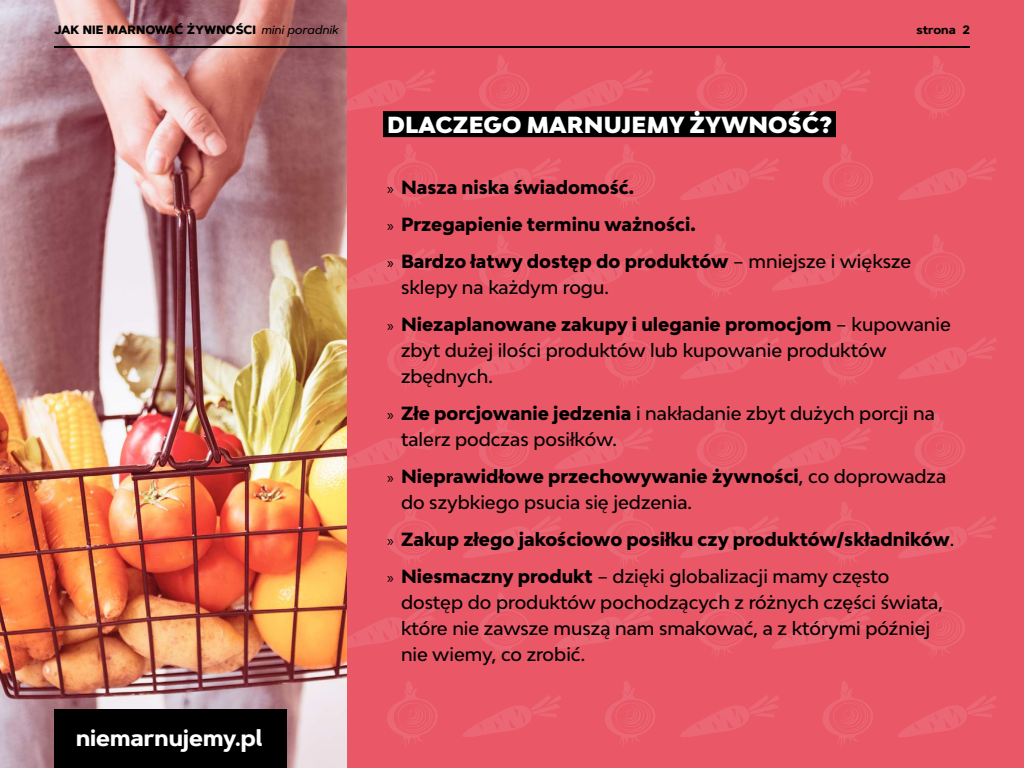
<style>
.page{position:relative;width:1024px;height:768px;background:#ea5766}
.page>*{position:absolute;margin:0;border:0;box-sizing:border-box;transform-origin:0 0}
.t1{font:700 22.8px "Artegra Sans";color:#fff}
.t2{font:900 22px "Bw Modelica";letter-spacing:.01em;color:#fff}
.t3{font:500 18px/26px "Bw Modelica";color:#000}
.t4{font:800 18px/37px "Bw Modelica";color:#000}
.t5{font:800 12px "Artegra Sans";color:#000}
.t6{font:700 12px "Artegra Sans";color:#000}
.s1{font-weight:500;font-style:italic}
.s2{font-family:"Myriad Pro";font-weight:400;font-size:16px}
.s3{font-weight:500}
.s4{font-weight:800}
</style>
<div class="page">
<svg style="left:347px;top:69px;width:88px;height:42px"></svg>
<svg style="left:555px;top:70px;width:98px;height:41px"></svg>
<svg style="left:479px;top:55px;width:50px;height:56px"></svg>
<svg style="left:772px;top:69px;width:99px;height:42px"></svg>
<svg style="left:697px;top:55px;width:50px;height:56px"></svg>
<svg style="left:914px;top:55px;width:51px;height:63px"></svg>
<svg style="left:463px;top:158px;width:98px;height:42px"></svg>
<svg style="left:387px;top:144px;width:51px;height:65px"></svg>
<svg style="left:680px;top:158px;width:99px;height:42px"></svg>
<svg style="left:605px;top:144px;width:50px;height:64px"></svg>
<svg style="left:898px;top:158px;width:99px;height:42px"></svg>
<svg style="left:823px;top:144px;width:50px;height:63px"></svg>
<svg style="left:347px;top:248px;width:88px;height:42px"></svg>
<svg style="left:555px;top:249px;width:98px;height:42px"></svg>
<svg style="left:479px;top:234px;width:50px;height:65px"></svg>
<svg style="left:772px;top:248px;width:99px;height:43px"></svg>
<svg style="left:697px;top:234px;width:50px;height:64px"></svg>
<svg style="left:914px;top:234px;width:51px;height:63px"></svg>
<svg style="left:463px;top:337px;width:98px;height:42px"></svg>
<svg style="left:387px;top:323px;width:51px;height:65px"></svg>
<svg style="left:680px;top:337px;width:99px;height:42px"></svg>
<svg style="left:605px;top:323px;width:50px;height:64px"></svg>
<svg style="left:898px;top:337px;width:99px;height:42px"></svg>
<svg style="left:823px;top:323px;width:50px;height:62px"></svg>
<svg style="left:347px;top:428px;width:88px;height:41px"></svg>
<svg style="left:555px;top:428px;width:98px;height:42px"></svg>
<svg style="left:479px;top:413px;width:50px;height:65px"></svg>
<svg style="left:772px;top:427px;width:99px;height:43px"></svg>
<svg style="left:697px;top:413px;width:50px;height:64px"></svg>
<svg style="left:914px;top:413px;width:51px;height:64px"></svg>
<svg style="left:463px;top:516px;width:98px;height:42px"></svg>
<svg style="left:387px;top:502px;width:51px;height:65px"></svg>
<svg style="left:680px;top:516px;width:99px;height:42px"></svg>
<svg style="left:605px;top:502px;width:50px;height:64px"></svg>
<svg style="left:898px;top:516px;width:99px;height:42px"></svg>
<svg style="left:823px;top:502px;width:50px;height:62px"></svg>
<svg style="left:347px;top:607px;width:88px;height:41px"></svg>
<svg style="left:555px;top:607px;width:98px;height:42px"></svg>
<svg style="left:479px;top:592px;width:50px;height:65px"></svg>
<svg style="left:772px;top:606px;width:99px;height:43px"></svg>
<svg style="left:697px;top:593px;width:50px;height:63px"></svg>
<svg style="left:914px;top:592px;width:51px;height:64px"></svg>
<svg style="left:463px;top:695px;width:98px;height:42px"></svg>
<svg style="left:387px;top:681px;width:51px;height:65px"></svg>
<svg style="left:680px;top:695px;width:99px;height:42px"></svg>
<svg style="left:605px;top:681px;width:50px;height:64px"></svg>
<svg style="left:898px;top:695px;width:98px;height:42px"></svg>
<svg style="left:823px;top:681px;width:50px;height:62px"></svg>
<img style="left:0;top:0;width:347px;height:768px">
<hr style="left:54px;top:46px;width:916px;height:2px;background:#000">
<div style="left:54px;top:709px;width:233px;height:59px;background:#000"></div>
<div style="left:383px;top:111px;width:453px;height:26px;background:#000"></div>
<p class="t5" style="left:54px;top:20px;width:286px">JAK NIE MARNOWAĆ ŻYWNOŚCI <span class="s1">mini poradnik</span></p>
<p class="t6" style="left:916px;top:21px;width:55px">strona 2</p>
<p class="t2" style="left:387px;top:111px;width:446px">DLACZEGO MARNUJEMY ŻYWNOŚĆ?</p>
<p class="t1" style="left:76px;top:721px;width:188px">niemarnujemy.pl</p>
<p class="t4" style="left:387px;top:168px;width:526px"><span class="s2">»</span> Nasza niska świadomość.<br><span class="s2">»</span> Przegapienie terminu ważności.<br><span class="s2">»</span> Bardzo łatwy dostęp do produktów <span class="s3">– mniejsze i większe</span></p>
<p class="t4" style="left:387px;top:268px;width:565px;text-indent:14px"><span class="s3">sklepy na każdym rogu.<br></span><span class="s2">»</span> Niezaplanowane zakupy i uleganie promocjom <span class="s3">– kupowanie</span></p>
<p class="t3" style="left:401px;top:337px;width:487px">zbyt dużej ilości produktów lub kupowanie produktów zbędnych.</p>
<p class="t3" style="left:401px;top:400px;width:535px;text-indent:-14px"><span class="s2">»</span> <span class="s4">Złe porcjowanie jedzenia</span> i nakładanie zbyt dużych porcji na talerz podczas posiłków.</p>
<p class="t3" style="left:401px;top:463px;width:547px;text-indent:-14px"><span class="s2">»</span> <span class="s4">Nieprawidłowe przechowywanie żywności</span>, co doprowadza do szybkiego psucia się jedzenia.</p>
<p class="t4" style="left:387px;top:520px;width:569px"><span class="s2">»</span> Zakup złego jakościowo posiłku czy produktów/składników<span class="s3">. </span><span class="s2">»</span> Niesmaczny produkt <span class="s3">– dzięki globalizacji mamy często</span></p>
<p class="t3" style="left:401px;top:589px;width:544px">dostęp do produktów pochodzących z różnych części świata, które nie zawsze muszą nam smakować, a z którymi później nie wiemy, co zrobić.</p>
</div>
